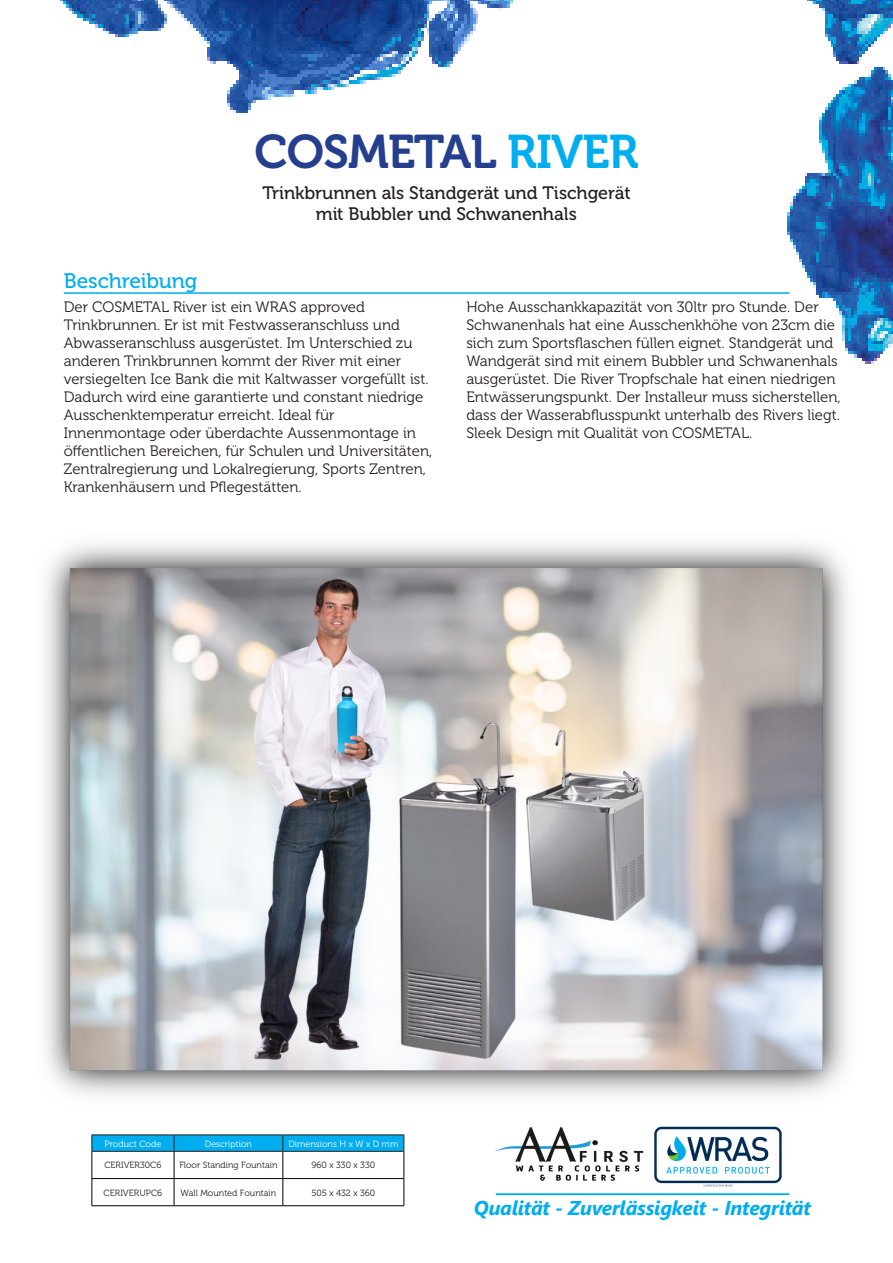
<style>
.page{position:relative;width:893px;height:1263px;background:#fff}
.page>*{position:absolute;margin:0;border:0;box-sizing:border-box;transform-origin:0 0}
.t1{font:47.1px "Museo 700";letter-spacing:-.02em;color:#253f8e}
.t2{font:21px "Museo 500";letter-spacing:-.005em;color:#00aeef}
.t3{font:italic 700 19.95px "Segoe UI";letter-spacing:-.015em;color:#00aeef}
.t4{font:18px "Museo 500";letter-spacing:-.005em;color:#231f20}
.t5{font:15px/18px "Museo 300";color:#231f20}
.t6{font:9px "Museo 300";color:#231f20}
.t7{font:9px "Museo 300";color:#fefcfd}
.t8{font:9px "Museo 300";color:#fff}
.s1{color:#00aeef}
</style>
<div class="page">
<img style="left:60px;top:0;width:833px;height:364px">
<hr style="left:496px;top:1193px;width:293px;height:2px;background:#00aeef">
<img style="left:495px;top:1127px;width:149px;height:54px">
<img style="left:654px;top:1126px;width:128px;height:61px">
<hr style="left:64px;top:292px;width:725px;height:2px;background:#00aeef">
<div style="left:91px;top:1134px;width:314px;height:74px;background:#bcbcbc"></div>
<hr style="left:91px;top:1134px;width:83px;height:1px;background:#231f20">
<hr style="left:174px;top:1134px;width:109px;height:1px;background:#231f20">
<hr style="left:283px;top:1134px;width:121px;height:1px;background:#231f20">
<svg style="left:91px;top:1135px;width:313px;height:70px;background:#bce2f0"></svg>
<hr style="left:91px;top:1205px;width:83px;height:1px;background:#000">
<hr style="left:174px;top:1205px;width:109px;height:1px;background:#000">
<hr style="left:283px;top:1205px;width:121px;height:1px;background:#000">
<img style="left:45px;top:543px;width:803px;height:552px">
<p class="t1" style="left:255px;top:126px;width:385px">COSMETAL <span class="s1">RIVER</span></p>
<p class="t2" style="left:64px;top:269px;width:135px">Beschreibung</p>
<p class="t4" style="left:262px;top:183px;width:370px">Trinkbrunnen als Standgerät und Tischgerät</p>
<p class="t4" style="left:316px;top:204px;width:263px">mit Bubbler und Schwanenhals</p>
<p class="t5" style="left:64px;top:299px;width:303px">Der COSMETAL River ist ein WRAS approved</p>
<p class="t5" style="left:64px;top:317px;width:366px">Trinkbrunnen. Er ist mit Festwasseranschluss und Abwasseranschluss ausgerüstet. Im Unterschied zu anderen Trinkbrunnen kommt der River mit einer versiegelten Ice Bank die mit Kaltwasser vorgefüllt ist.<br>Dadurch wird eine garantierte und constant niedrige Ausschenktemperatur erreicht. Ideal für</p>
<p class="t5" style="left:64px;top:425px;width:370px">Innenmontage oder überdachte Aussenmontage in öffentlichen Bereichen, für Schulen und Universitäten, Zentralregierung und Lokalregierung, Sports Zentren, Krankenhäusern und Pflegestätten.</p>
<p class="t5" style="left:466px;top:299px;width:376px">Hohe Ausschankkapazität von 30ltr pro Stunde. Der Schwanenhals hat eine Ausschenkhöhe von 23cm die sich zum Sportsflaschen füllen eignet. Standgerät und Wandgerät sind mit einem Bubbler und Schwanenhals ausgerüstet. Die River Tropfschale hat einen niedrigen Entwässerungspunkt. Der Installeur muss sicherstellen, dass der Wasserabflusspunkt unterhalb des Rivers liegt.</p>
<p class="t5" style="left:466px;top:425px;width:287px">Sleek Design mit Qualität von COSMETAL.</p>
<p class="t8" style="left:105px;top:1138px;width:58px">Product Code</p>
<p class="t7" style="left:205px;top:1138px;width:49px">Description</p>
<p class="t7" style="left:288px;top:1138px;width:112px">Dimensions H x W x D mm</p>
<p class="t6" style="left:104px;top:1160px;width:59px">CERIVER30C6</p>
<p class="t6" style="left:179px;top:1160px;width:100px">Floor Standing Fountain</p>
<p class="t6" style="left:312px;top:1160px;width:65px">960 x 330 x 330</p>
<p class="t6" style="left:104px;top:1187px;width:60px">CERIVERUPC6</p>
<p class="t6" style="left:181px;top:1187px;width:97px">Wall Mounted Fountain</p>
<p class="t6" style="left:311px;top:1187px;width:65px">505 x 432 x 360</p>
<p class="t3" style="left:474px;top:1189px;width:339px">Qualität - Zuverlässigkeit - Integrität</p>
</div>
